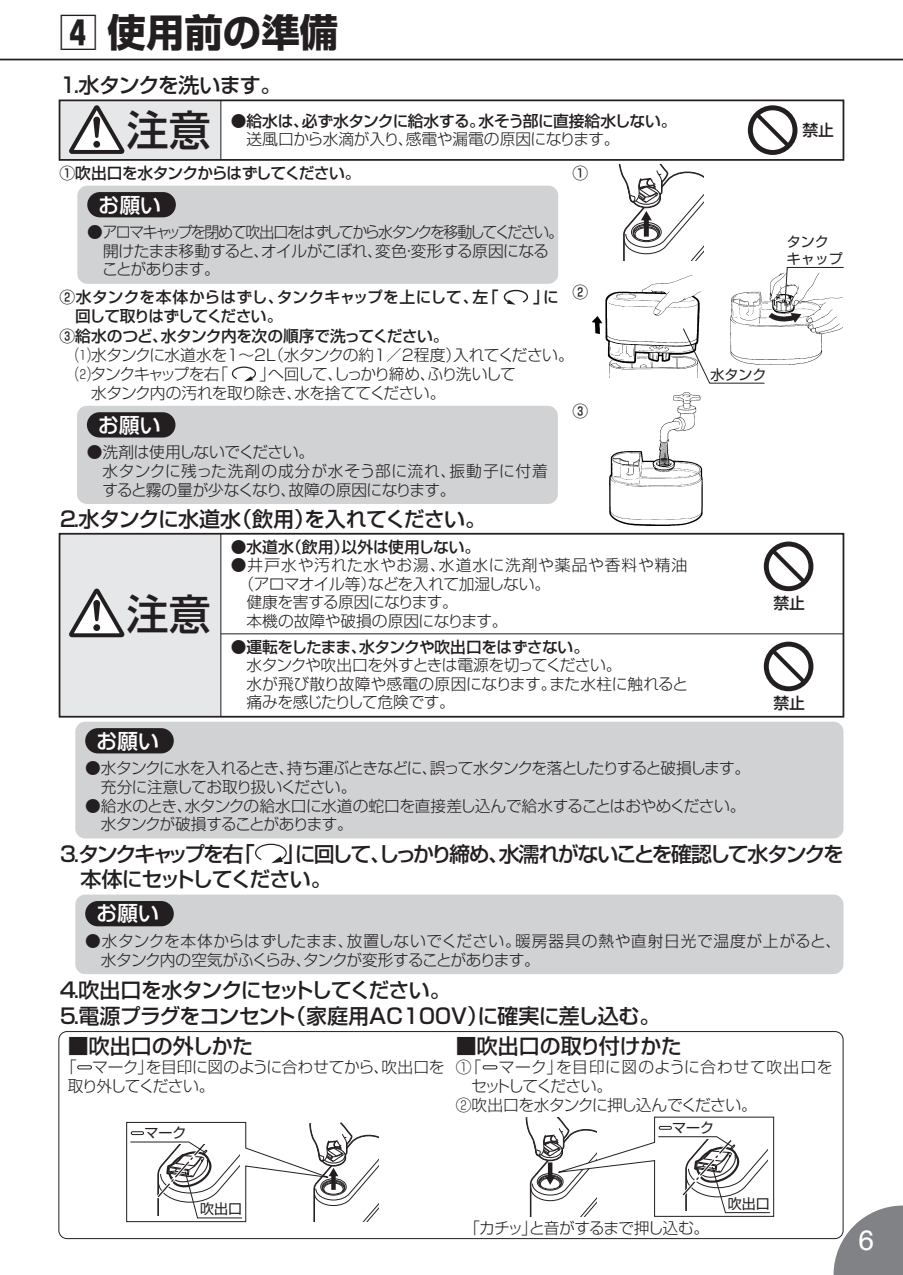
<style>
.page{position:relative;width:903px;height:1275px;background:#fff}
.page>*{position:absolute;margin:0;border:0;box-sizing:border-box;transform-origin:0 0}
.t1{font:500 42px "Shin Go Pr 6";color:#231f20}
.t2{font:700 38.5px "Shin Go Pr 6";color:#231f20}
.t3{font:28px "Helvetica";color:#fff}
.t4{font:500 21px/25.2px "Shin Go Pr 6";letter-spacing:-.095em;color:#231f20}
.t5{font:500 21px "Shin Go Pr 6";letter-spacing:-.03em;color:#231f20}
.t6{font:500 21px "Shin Go Pr 6";letter-spacing:-.055em;color:#231f20}
.t7{font:500 21px "Shin Go Pr 6";letter-spacing:-.035em;color:#231f20}
.t8{font:500 21px "Shin Go Pr 6";letter-spacing:-.01em;color:#231f20}
.t9{font:500 21px "Shin Go Pr 6";color:#231f20}
.t10{font:500 20.82px "Shin Go Pro";color:#fff}
.t11{font:300 15.75px/18.6px "Shin Go Pr 6";letter-spacing:-.03em;color:#231f20}
.t12{font:500 15.75px "Shin Go Pr 6";letter-spacing:-.03em;color:#231f20}
.t13{font:300 15.75px/18.9px "Shin Go Pr 6";letter-spacing:-.065em;color:#231f20}
.t14{font:300 15.75px/18.9px "Shin Go Pr 6";letter-spacing:-.005em;color:#231f20}
.t15{font:300 15.75px/18.9px "Shin Go Pr 6";letter-spacing:-.085em;color:#231f20}
.t16{font:300 15.75px/18.9px "Shin Go Pr 6";letter-spacing:-.01em;color:#231f20}
.t17{font:500 15.75px/18.9px "Shin Go Pr 6";letter-spacing:-.01em;color:#231f20}
.t18{font:300 15.75px "Shin Go Pr 6";letter-spacing:-.095em;color:#231f20}
.t19{font:300 15.75px "Shin Go Pr 6";letter-spacing:.055em;color:#231f20}
.t20{font:300 15.75px "Shin Go Pr 6";letter-spacing:.045em;color:#231f20}
.t21{font:500 15.75px "Shin Go Pr 6";letter-spacing:-.005em;color:#231f20}
.t22{font:300 15.75px "Shin Go Pr 6";color:#231f20}
.t23{font:300 15.75px "Shin Go Pr 6";letter-spacing:-.11em;color:#231f20}
.t24{font:14px/16.8px "Shin Go Pr 6";color:#231f20}
.s1{font-weight:500}
</style>
<div class="page">
<hr style="left:0;top:59px;width:903px;height:1px;background:#231f20">
<svg style="left:833px;top:1205px;width:70px;height:70px"></svg>
<svg style="left:77px;top:1065px;width:15px;height:5px"></svg>
<div style="left:77px;top:186px;width:481px;height:98px;background:#d1d2d4;border-radius:10px"></div>
<div style="left:87px;top:192px;width:89px;height:25px;background:#231f20;border-radius:13px"></div>
<div style="left:77px;top:406px;width:481px;height:98px;background:#d1d2d4;border-radius:10px"></div>
<div style="left:87px;top:412px;width:88px;height:25px;background:#231f20;border-radius:13px"></div>
<svg style="left:231px;top:366px;width:25px;height:15px"></svg>
<svg style="left:503px;top:289px;width:25px;height:16px"></svg>
<img style="left:609px;top:392px;width:94px;height:134px">
<svg style="left:255px;top:843px;width:32px;height:20px"></svg>
<div style="left:60px;top:100px;width:161px;height:60px;background:#e6e7e9"></div>
<div style="left:59px;top:99px;width:785px;height:62px;border:2px solid #231f20"></div>
<svg style="left:69px;top:105px;width:56px;height:49px"></svg>
<svg style="left:748px;top:105px;width:49px;height:50px"></svg>
<hr style="left:220px;top:100px;width:1px;height:60px;background:#231f20">
<div style="left:60px;top:534px;width:161px;height:183px;background:#e6e7e9"></div>
<svg style="left:764px;top:542px;width:49px;height:49px"></svg>
<svg style="left:764px;top:642px;width:49px;height:49px"></svg>
<div style="left:59px;top:533px;width:785px;height:185px;border:2px solid #231f20"></div>
<svg style="left:69px;top:589px;width:56px;height:48px"></svg>
<hr style="left:221px;top:633px;width:622px;height:1px;background:#231f20">
<hr style="left:220px;top:534px;width:1px;height:183px;background:#231f20">
<img style="left:592px;top:278px;width:90px;height:99px">
<svg style="left:682px;top:267px;width:162px;height:117px"></svg>
<svg style="left:619px;top:165px;width:84px;height:95px"></svg>
<div style="left:75px;top:722px;width:768px;height:116px;background:#d1d2d4;border-radius:10px"></div>
<div style="left:85px;top:728px;width:89px;height:25px;background:#231f20;border-radius:13px"></div>
<div style="left:75px;top:895px;width:768px;height:79px;background:#d1d2d4;border-radius:10px"></div>
<div style="left:85px;top:901px;width:89px;height:25px;background:#231f20;border-radius:13px"></div>
<svg style="left:482px;top:1065px;width:16px;height:5px"></svg>
<div style="left:58px;top:1031px;width:785px;height:208px;border:1px solid #231f20;border-radius:8px"></div>
<svg style="left:126px;top:1122px;width:253px;height:100px"></svg>
<svg style="left:525px;top:1116px;width:249px;height:101px"></svg>
<p class="t2" style="left:59px;top:2px;width:281px">4 使用前の準備</p>
<p class="t7" style="left:58px;top:68px;width:226px">⒈水タンクを洗います。</p>
<p class="t1" style="left:127px;top:96px;width:85px">注意</p>
<p class="t12" style="left:231px;top:108px;width:447px">●給水は、必ず水タンクに給水する。水そう部に直接給水しない。</p>
<p class="t11" style="left:231px;top:129px;width:390px">　送風口から水滴が入り、感電や漏電の原因になります。</p>
<p class="t12" style="left:60px;top:160px;width:303px">①吹出口を水タンクからはずしてください。</p>
<p class="t10" style="left:99px;top:187px;width:64px">お願い</p>
<p class="t15" style="left:102px;top:221px;width:463px;text-indent:-15px">●アロマキャップを閉めて吹出口をはずしてから水タンクを移動してください。開けたまま移動すると、オイルがこぼれ、変色・変形する原因になることがあります。</p>
<p class="t17" style="left:75px;top:286px;width:485px;text-indent:-16px">②水タンクを本体からはずし、タンクキャップを上にして、左「　　」に回して取りはずしてください。</p>
<p class="t12" style="left:60px;top:323px;width:390px">③給水のつど、水タンク内を次の順序で洗ってください。</p>
<p class="t11" style="left:75px;top:344px;width:500px">⑴水タンクに水道水を1～2Ｌ（水タンクの約1／2程度）入れてください。</p>
<p class="t18" style="left:75px;top:361px;width:442px">⑵タンクキャップを右「　　」へ回して、しっかり締め、ふり洗いして</p>
<p class="t11" style="left:91px;top:382px;width:356px">水タンク内の汚れを取り除き、水を捨ててください。</p>
<p class="t10" style="left:98px;top:408px;width:64px">お願い</p>
<p class="t16" style="left:102px;top:441px;width:447px;text-indent:-16px">●洗剤は使用しないでください。<br>水タンクに残った洗剤の成分が水そう部に流れ、振動子に付着すると霧の量が少なくなり、故障の原因になります。</p>
<p class="t5" style="left:58px;top:502px;width:430px">⒉水タンクに水道水（飲用）を入れてください。</p>
<p class="t12" style="left:572px;top:160px;width:17px">①</p>
<p class="t12" style="left:572px;top:279px;width:17px">②</p>
<p class="t12" style="left:572px;top:398px;width:17px">③</p>
<p class="t1" style="left:127px;top:579px;width:85px">注意</p>
<p class="t10" style="left:96px;top:724px;width:64px">お願い</p>
<p class="t21" style="left:231px;top:534px;width:251px">●水道水（飲用）以外は使用しない。</p>
<p class="t19" style="left:231px;top:552px;width:458px">●井戸水や汚れた水やお湯、水道水に洗剤や薬品や香料や精油</p>
<p class="t11" style="left:239px;top:573px;width:313px">（アロマオイル等）などを入れて加湿しない。</p>
<p class="t11" style="left:246px;top:592px;width:213px">健康を害する原因になります。</p>
<p class="t22" style="left:246px;top:608px;width:263px">本機の故障や破損の原因になります。</p>
<p class="t11" style="left:246px;top:636px;width:443px;text-indent:-16px"><span class="s1">●運転をしたまま、水タンクや吹出口をはずさない。<br></span>水タンクや吹出口を外すときは電源を切ってください。<br>水が飛び散り故障や感電の原因になります。また水柱に触れると痛みを感じたりして危険です。</p>
<p class="t24" style="left:710px;top:365px;width:58px">水タンク</p>
<p class="t13" style="left:85px;top:757px;width:666px">●水タンクに水を入れるとき、持ち運ぶときなどに、誤って水タンクを落としたりすると破損します。　充分に注意してお取り扱いください。</p>
<p class="t11" style="left:85px;top:795px;width:662px">●給水のとき、水タンクの給水口に水道の蛇口を直接差し込んで給水することはおやめください。　水タンクが破損することがあります。</p>
<p class="t12" style="left:802px;top:117px;width:33px">禁止</p>
<p class="t24" style="left:787px;top:232px;width:58px">タンクキャップ</p>
<p class="t12" style="left:773px;top:590px;width:33px">禁止</p>
<p class="t12" style="left:773px;top:690px;width:33px">禁止</p>
<p class="t4" style="left:81px;top:840px;width:765px;text-indent:-23px">⒊タンクキャップを右「　」に回して、しっかり締め、水濡れがないことを確認して水タンクを本体にセットしてください。</p>
<p class="t10" style="left:96px;top:896px;width:64px">お願い</p>
<p class="t14" style="left:101px;top:930px;width:742px;text-indent:-16px">●水タンクを本体からはずしたまま、放置しないでください。暖房器具の熱や直射日光で温度が上がると、水タンク内の空気がふくらみ、タンクが変形することがあります。</p>
<p class="t6" style="left:58px;top:972px;width:395px">⒋吹出口を水タンクにセットしてください。</p>
<p class="t5" style="left:58px;top:999px;width:604px">⒌電源プラグをコンセント（家庭用AC100V）に確実に差し込む。</p>
<p class="t9" style="left:68px;top:1029px;width:187px">■吹出口の外しかた</p>
<p class="t11" style="left:68px;top:1056px;width:378px;text-indent:-7px">「　マーク」を目印に図のように合わせてから、吹出口を取り外してください。</p>
<p class="t24" style="left:130px;top:1124px;width:58px">　マーク</p>
<p class="t8" style="left:456px;top:1029px;width:227px">■吹出口の取り付けかた</p>
<p class="t20" style="left:456px;top:1054px;width:378px">①「　マーク」を目印に図のように合わせて吹出口を</p>
<p class="t23" style="left:471px;top:1073px;width:142px">セットしてください。</p>
<p class="t11" style="left:456px;top:1094px;width:302px">②吹出口を水タンクに押し込んでください。</p>
<p class="t24" style="left:658px;top:1118px;width:58px">　マーク</p>
<p class="t24" style="left:200px;top:1200px;width:44px">吹出口</p>
<p class="t13" style="left:456px;top:1217px;width:255px">　「カチッ」と音がするまで押し込む。</p>
<p class="t24" style="left:728px;top:1194px;width:44px">吹出口</p>
<p class="t3" style="left:858px;top:1218px;width:17px">6</p>
</div>
